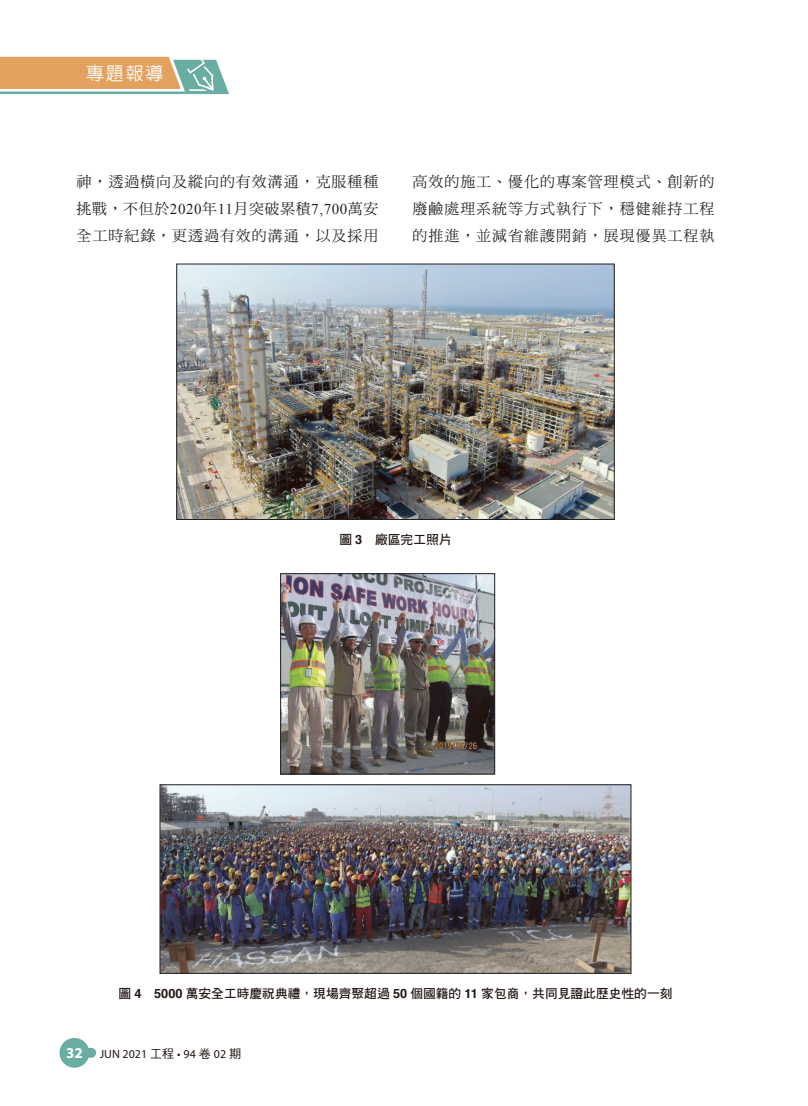
<style>
.page{position:relative;width:808px;height:1106px;background:#fff}
.page>*{position:absolute;margin:0;border:0;box-sizing:border-box;transform-origin:0 0}
.t1{font:500 18px "AR Hei B5";color:#fff}
.t2{font:15px/27px "DF Ming Std W5";letter-spacing:.06em;color:#231f20;text-align:justify}
.t3{font:12.75px "DF Hei Std W7";color:#211613}
.t4{font:12px "Myriad Pro";color:#211613}
.s1{font-family:"Times New Roman"}
.s2{font-family:"Helvetica";font-weight:700}
.s3{font-weight:700;font-size:15px;color:#fff}
.s4{font-family:"DF Hei Std W5"}
</style>
<div class="page">
<svg style="left:0;top:57px;width:229px;height:37px;background:#ccaf82"></svg>
<div style="left:60px;top:1037px;width:29px;height:30px;background:#6aada2;border-radius:50%"></div>
<div style="left:70px;top:1047px;width:26px;height:10px;background:#6aada2;border-radius:5px"></div>
<img style="left:282px;top:575px;width:211px;height:197px">
<div style="left:280px;top:573px;width:215px;height:201px;border:1px solid #231f20"></div>
<img style="left:162px;top:786px;width:467px;height:185px">
<div style="left:160px;top:784px;width:471px;height:189px;border:1px solid #231f20"></div>
<img style="left:178px;top:266px;width:435px;height:252px">
<div style="left:176px;top:264px;width:439px;height:256px;border:1px solid #231f20"></div>
<p class="t1" style="left:86px;top:64px;width:79px">專題報導</p>
<p class="t2" style="left:77px;top:168px;width:303px">神，透過橫向及縱向的有效溝通，克服種種挑戰，不但於<span class="s1">2020</span>年<span class="s1">11</span>月突破累積<span class="s1">7,700</span>萬安全工時紀錄，更透過有效的溝通，以及採用</p>
<p class="t2" style="left:412px;top:168px;width:303px">高效的施工、優化的專案管理模式、創新的廢鹼處理系統等方式執行下，穩健維持工程的推進，並減省維護開銷，展現優異工程執</p>
<p class="t3" style="left:339px;top:532px;width:114px">圖 <span class="s2">3</span>　廠區完工照片</p>
<p class="t3" style="left:118px;top:986px;width:556px">圖 <span class="s2">4 5000</span> 萬安全工時慶祝典禮，現場齊聚超過 <span class="s2">50</span> 個國籍的 <span class="s2">11</span> 家包商，共同見證此歷史性的一刻</p>
<p class="t4" style="left:66px;top:1046px;width:177px"><span class="s3">32</span> JUN 2021 <span class="s4">工程</span> • 94 <span class="s4">卷</span> 02 <span class="s4">期</span></p>
</div>
